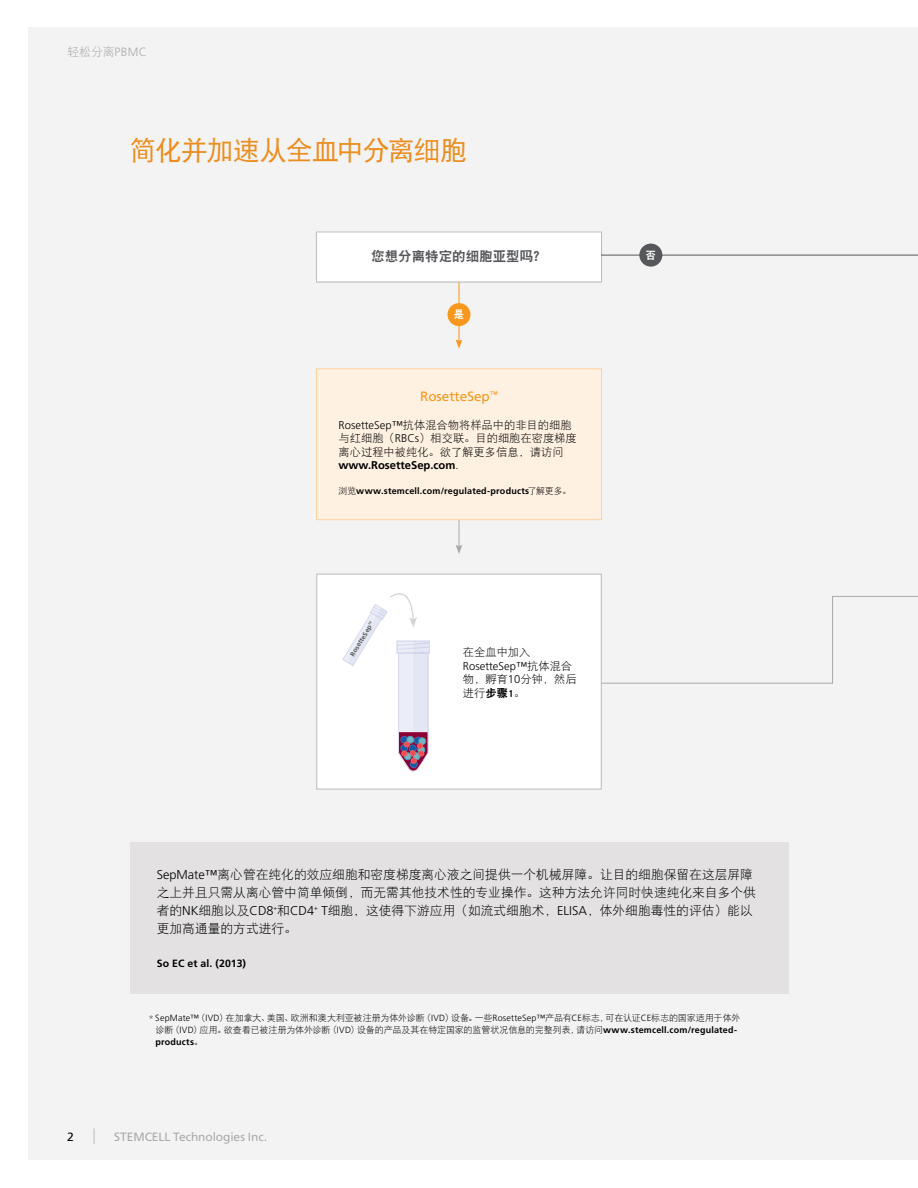
<style>
.page{position:relative;width:918px;height:1188px;background:#fff}
.page>*{position:absolute;margin:0;border:0;box-sizing:border-box;transform-origin:0 0}
.t1{font:27px "DFP Hei W5";letter-spacing:-.04em;color:#eb8d1f}
.t2{font:13.5px "DFP Hei W9";color:#55575a}
.t3{font:13.5px "Frutiger LT Std";color:#f8971d}
.t4{font:12.75px/18px "DFP Hei W3";color:#000}
.t5{font:12px "Frutiger LT Std";letter-spacing:-.005em;color:#aba9aa}
.t6{font:12px "DFP Hei W3";color:#aba9aa}
.t7{font:12px "Frutiger LT Std";color:#000}
.t8{font:11.25px/13.5px "DFP Hei W3";color:#000}
.t9{font:700 11.25px "Frutiger LT Std";color:#000}
.t10{font:300 11.25px "Frutiger LT Std";color:#000}
.t11{font:700 10.5px "Frutiger LT Std";letter-spacing:.015em;color:#000}
.t12{font:10.5px "DFP Hei W9";color:#fff}
.t13{font:9px/12px "DFP Hei W3";letter-spacing:-.01em;color:#000;text-align:center}
.t14{font:700 9px "Frutiger LT Std";letter-spacing:.025em;color:#000}
.t15{font:700 6.6px "Frutiger LT Std";color:#555858}
.s1{font-family:"Frutiger LT Std";font-weight:300}
.s2{font-weight:300}
.s3{font-family:"DFP Hei W3";font-weight:400}
.s4{font-family:"DFP Hei W9"}
.s5{font-family:"Frutiger LT Std";font-weight:700}
</style>
<div class="page">
<div style="left:28px;top:27px;width:890px;height:1133px;background:#f4f3f3"></div>
<svg style="left:94px;top:1128px;width:1px;height:16px"></svg>
<svg style="left:602px;top:596px;width:316px;height:88px"></svg>
<svg style="left:456px;top:520px;width:6px;height:34px"></svg>
<svg style="left:316px;top:573px;width:286px;height:217px"></svg>
<hr style="left:459px;top:282px;width:1px;height:60px;background:#f8971d">
<svg style="left:456px;top:339px;width:6px;height:10px"></svg>
<div style="left:447px;top:303px;width:24px;height:23px;background:#f8971d;border-radius:50%"></div>
<div style="left:316px;top:368px;width:286px;height:152px;background:#fff1e2;border:1px solid #fed29f"></div>
<svg style="left:316px;top:231px;width:286px;height:52px"></svg>
<hr style="left:601px;top:255px;width:317px;height:1px;background:#55575a">
<div style="left:130px;top:842px;width:658px;height:152px;background:#e3e1e1"></div>
<div style="left:639px;top:244px;width:23px;height:23px;background:#55575a;border-radius:50%"></div>
<svg style="left:342px;top:591px;width:88px;height:182px"></svg>
<h3 class="t6" style="left:68px;top:46px;width:81px">轻松分离<span class="s1">PBMC</span></h3>
<h1 class="t1" style="left:130px;top:137px;width:339px">简化并加速从全血中分离细胞</h1>
<h2 class="t2" style="left:371px;top:250px;width:177px">您想分离特定的细胞亚型吗？</h2>
<p class="t12" style="left:454px;top:309px;width:12px">是</p>
<h2 class="t3" style="left:420px;top:388px;width:79px">RosetteSep<sup>™</sup></h2>
<p class="t8" style="left:339px;top:418px;width:240px"><span class="s1">RosetteSep™</span>抗体混合物将样品中的非目的细胞与红细胞（<span class="s1">RBCs</span>）相交联。目的细胞在密度梯度离心过程中被纯化。欲了解更多信息，请访问</p>
<p class="t9" style="left:339px;top:459px;width:122px">www.RosetteSep.com<span class="s2">.</span></p>
<p class="t14" style="left:339px;top:485px;width:234px"><span class="s3">浏览</span>www.stemcell.com/regulated-products<span class="s3">了解更多。</span></p>
<p class="t15" style="left:349px;top:654px;width:37px;rotate:-59deg">RosetteSep</p>
<p class="t8" style="left:463px;top:645px;width:69px">在全血中加入</p>
<p class="t10" style="left:463px;top:660px;width:111px">RosetteSep™<span class="s3">抗体混合</span></p>
<p class="t8" style="left:463px;top:672px;width:115px">物，孵育<span class="s1">10</span>分钟，然后进行<span class="s4">步骤1</span>。</p>
<p class="t12" style="left:646px;top:250px;width:12px">否</p>
<h3 class="t4" style="left:157px;top:865px;width:601px"><span class="s1">SepMate™</span>离心管在纯化的效应细胞和密度梯度离心液之间提供一个机械屏障。让目的细胞保留在这层屏障之上并且只需从离心管中简单倾倒，而无需其他技术性的专业操作。这种方法允许同时快速纯化来自多个供者的<span class="s1">NK</span>细胞以及<span class="s1">CD8</span><sup>+</sup>和<span class="s1">CD4</span><sup>+</sup> <span class="s1">T</span>细胞，这使得下游应用（如流式细胞术，<span class="s1">ELISA</span>，体外细胞毒性的评估）能以更加高通量的方式进行。</h3>
<p class="t11" style="left:157px;top:957px;width:91px">So EC et al. (2013)</p>
<p class="t13" style="left:149px;top:1012px;width:593px">* <span class="s1">SepMate™</span>（<span class="s1">IVD</span>）在加拿大、美国、欧洲和澳大利亚被注册为体外诊断（<span class="s1">IVD</span>）设备。一些<span class="s1">RosetteSep™</span>产品有<span class="s1">CE</span>标志，可在认证<span class="s1">CE</span>标志的国家适用于体外诊断（<span class="s1">IVD</span>）应用。欲查看已被注册为体外诊断（<span class="s1">IVD</span>）设备的产品及其在特定国家的监管状况信息的完整列表，请访问<span class="s5">www.stemcell.com/regulated-</span></p>
<p class="t14" style="left:155px;top:1036px;width:49px">products<span class="s3">。</span></p>
<h3 class="t7" style="left:67px;top:1130px;width:8px">2</h3>
<h3 class="t5" style="left:114px;top:1130px;width:154px">STEMCELL Technologies Inc.</h3>
</div>
